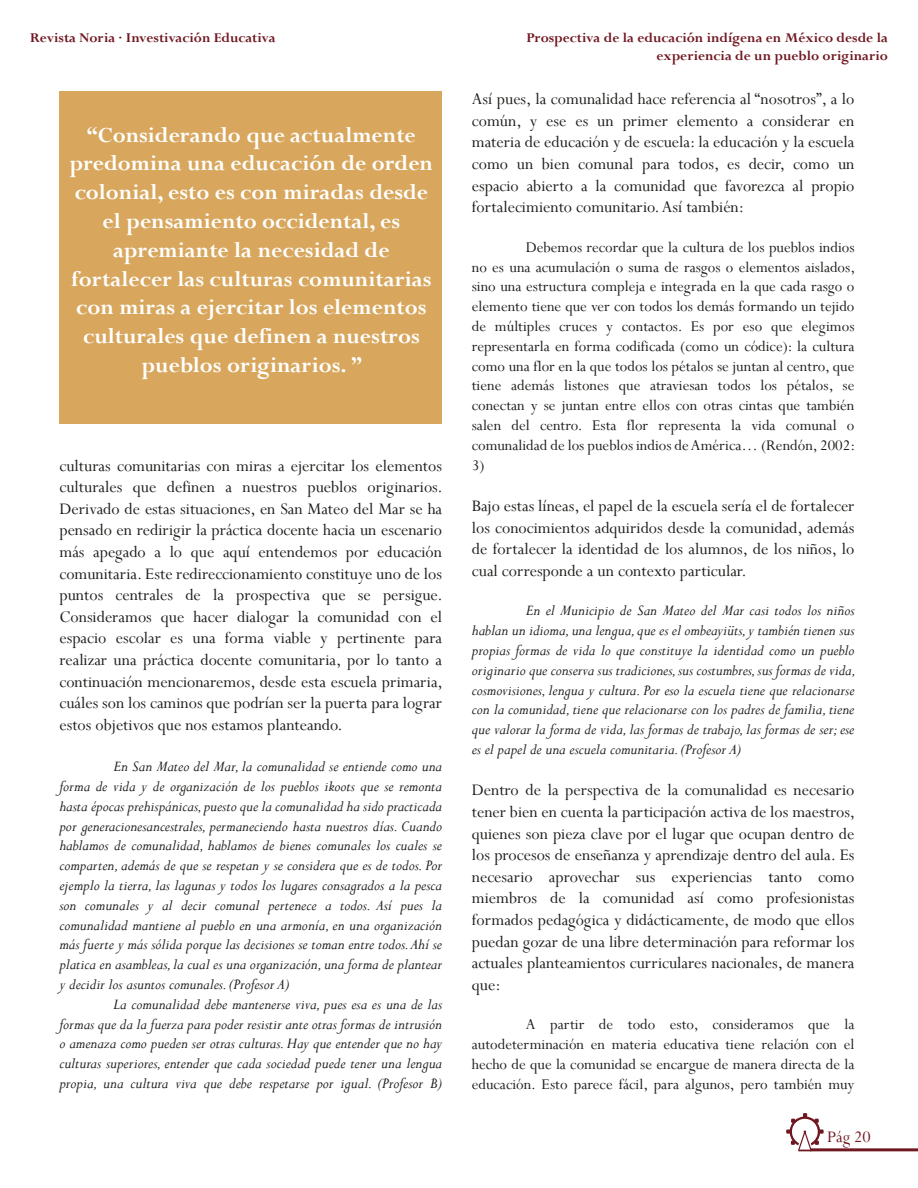
<style>
.page{position:relative;width:918px;height:1188px;background:#fff}
.page>*{position:absolute;margin:0;border:0;box-sizing:border-box;transform-origin:0 0}
.t1{font:700 24px/28.8px "Perpetua";color:#fff;text-align:center}
.t2{font:18px/21.6px "Perpetua";color:#1d1d1b;text-align:justify}
.t3{font:18px "Perpetua";color:#701821}
.t4{font:italic 16.5px/19.8px "Perpetua";color:#1d1d1b;text-align:justify}
.t5{font:16.5px/19.8px "Perpetua";color:#1d1d1b;text-align:justify}
.t6{font:700 15px/18px "Perpetua";color:#701821;text-align:right}
</style>
<div class="page">
<svg style="left:786px;top:1113px;width:38px;height:38px"></svg>
<hr style="left:810px;top:1148px;width:108px;height:3px;background:#701821">
<div style="left:59px;top:91px;width:383px;height:333px;background:#d8a75d"></div>
<p class="t6" style="left:30px;top:28px;width:247px">Revista Noria · Investivación Educativa</p>
<p class="t1" style="left:69px;top:120px;width:365px">“Considerando que actualmente predomina una educación de orden colonial, esto es con miradas desde el pensamiento occidental, es apremiante la necesidad de fortalecer las culturas comunitarias con miras a ejercitar los elementos culturales que definen a nuestros pueblos originarios. ”</p>
<p class="t2" style="left:59px;top:454px;width:385px">culturas comunitarias con miras a ejercitar los elementos culturales que definen a nuestros pueblos originarios.<br>Derivado de estas situaciones, en San Mateo del Mar se ha pensado en redirigir la práctica docente hacia un escenario más apegado a lo que aquí entendemos por educación comunitaria. Este redireccionamiento constituye uno de los puntos centrales de la prospectiva que se persigue.<br>Consideramos que hacer dialogar la comunidad con el espacio escolar es una forma viable y pertinente para realizar una práctica docente comunitaria, por lo tanto a continuación mencionaremos, desde esta escuela primaria, cuáles son los caminos que podrían ser la puerta para lograr estos objetivos que nos estamos planteando.</p>
<p class="t4" style="left:59px;top:756px;width:384px;text-indent:54px">En San Mateo del Mar, la comunalidad se entiende como una forma de vida y de organización de los pueblos ikoots que se remonta hasta épocas prehispánicas, puesto que la comunalidad ha sido practicada por generacionesancestrales, permaneciendo hasta nuestros días. Cuando hablamos de comunalidad, hablamos de bienes comunales los cuales se comparten, además de que se respetan y se considera que es de todos. Por ejemplo la tierra, las lagunas y todos los lugares consagrados a la pesca son comunales y al decir comunal pertenece a todos. Así pues la comunalidad mantiene al pueblo en una armonía, en una organización más fuerte y más sólida porque las decisiones se toman entre todos. Ahí se platica en asambleas, la cual es una organización, una forma de plantear y decidir los asuntos comunales. (Profesor A)</p>
<p class="t4" style="left:59px;top:994px;width:384px;text-indent:54px">La comunalidad debe mantenerse viva, pues esa es una de las formas que da la fuerza para poder resistir ante otras formas de intrusión o amenaza como pueden ser otras culturas. Hay que entender que no hay culturas superiores, entender que cada sociedad puede tener una lengua propia, una cultura viva que debe respetarse por igual. (Profesor B)</p>
<p class="t6" style="left:526px;top:28px;width:363px">Prospectiva de la educación indígena en México desde la experiencia de un pueblo originario</p>
<p class="t2" style="left:472px;top:88px;width:384px">Así pues, la comunalidad hace referencia al “nosotros”, a lo común, y ese es un primer elemento a considerar en materia de educación y de escuela: la educación y la escuela como un bien comunal para todos, es decir, como un espacio abierto a la comunidad que favorezca al propio fortalecimiento comunitario. Así también:</p>
<p class="t5" style="left:472px;top:237px;width:385px;text-indent:54px">Debemos recordar que la cultura de los pueblos indios no es una acumulación o suma de rasgos o elementos aislados, sino una estructura compleja e integrada en la que cada rasgo o elemento tiene que ver con todos los demás formando un tejido de múltiples cruces y contactos. Es por eso que elegimos representarla en forma codificada (como un códice): la cultura como una flor en la que todos los pétalos se juntan al centro, que tiene además listones que atraviesan todos los pétalos, se conectan y se juntan entre ellos con otras cintas que también salen del centro. Esta flor representa la vida comunal o comunalidad de los pueblos indios de América… (Rendón, 2002:<br>3)</p>
<p class="t2" style="left:472px;top:495px;width:384px">Bajo estas líneas, el papel de la escuela sería el de fortalecer los conocimientos adquiridos desde la comunidad, además de fortalecer la identidad de los alumnos, de los niños, lo cual corresponde a un contexto particular.</p>
<p class="t4" style="left:472px;top:600px;width:386px;text-indent:54px">En el Municipio de San Mateo del Mar casi todos los niños hablan un idioma, una lengua, que es el ombeayiüts, y también tienen sus propias formas de vida lo que constituye la identidad como un pueblo originario que conserva sus tradiciones, sus costumbres, sus formas de vida, cosmovisiones, lengua y cultura. Por eso la escuela tiene que relacionarse con la comunidad, tiene que relacionarse con los padres de familia, tiene que valorar la forma de vida, las formas de trabajo, las formas de ser; ese es el papel de una escuela comunitaria. (Profesor A)</p>
<p class="t2" style="left:472px;top:779px;width:385px">Dentro de la perspectiva de la comunalidad es necesario tener bien en cuenta la participación activa de los maestros, quienes son pieza clave por el lugar que ocupan dentro de los procesos de enseñanza y aprendizaje dentro del aula. Es necesario aprovechar sus experiencias tanto como miembros de la comunidad así como profesionistas formados pedagógica y didácticamente, de modo que ellos puedan gozar de una libre determinación para reformar los actuales planteamientos curriculares nacionales, de manera que:</p>
<p class="t5" style="left:472px;top:1014px;width:384px;text-indent:54px">A partir de todo esto, consideramos que la autodeterminación en materia educativa tiene relación con el hecho de que la comunidad se encargue de manera directa de la educación. Esto parece fácil, para algunos, pero también muy</p>
<p class="t3" style="left:827px;top:1126px;width:45px">Pág 20</p>
</div>
